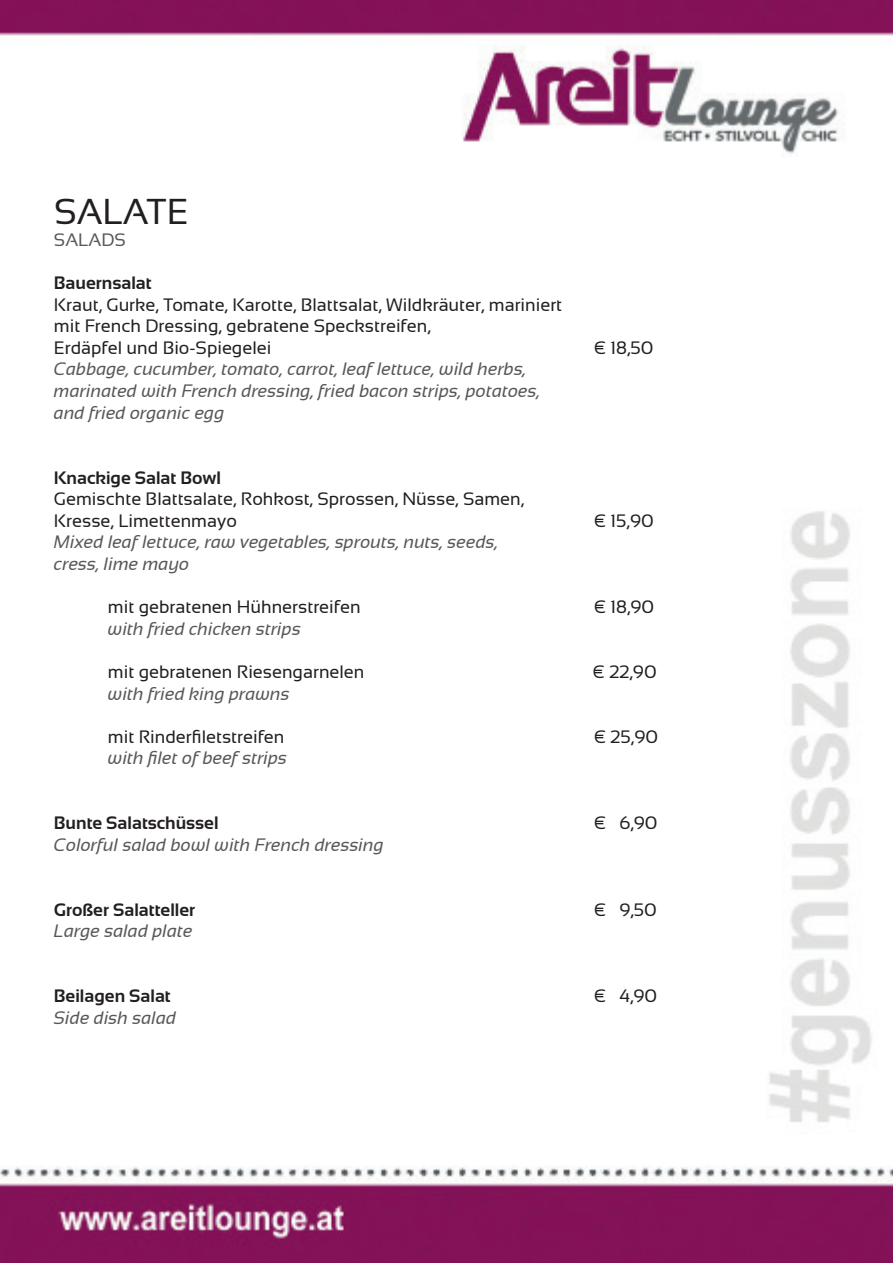
<style>
.page{position:relative;width:893px;height:1263px;background:#fff}
.page>*{position:absolute;margin:0;border:0;box-sizing:border-box;transform-origin:0 0}
.t1{font:36px "Sansation";color:#231f20}
.t2{font:18px/21.6px "Sansation";color:#231f20}
.t3{font:italic 18px/21.6px "Sansation";color:#57585a}
.t4{font:700 18px "Sansation";color:#231f20}
.t5{font:18px "Sansation";color:#57585a}
</style>
<div class="page">
<img style="left:0;top:0;width:893px;height:1263px">
<h1 class="t1" style="left:54px;top:192px;width:136px">SALATE</h1>
<p class="t5" style="left:54px;top:230px;width:73px">SALADS</p>
<p class="t4" style="left:54px;top:273px;width:99px">Bauernsalat</p>
<p class="t2" style="left:54px;top:294px;width:510px">Kraut, Gurke, Tomate, Karotte, Blattsalat, Wildkräuter, mariniert mit French Dressing, gebratene Speckstreifen,<br>Erdäpfel und Bio-Spiegelei</p>
<p class="t3" style="left:54px;top:358px;width:488px">Cabbage, cucumber, tomato, carrot, leaf lettuce, wild herbs, marinated with French dressing, fried bacon strips, potatoes, and fried organic egg</p>
<p class="t4" style="left:54px;top:467px;width:169px">Knackige Salat Bowl</p>
<p class="t2" style="left:54px;top:488px;width:472px">Gemischte Blattsalate, Rohkost, Sprossen, Nüsse, Samen,<br>Kresse, Limettenmayo</p>
<p class="t2" style="left:594px;top:337px;width:61px">€ 18,50</p>
<p class="t2" style="left:594px;top:510px;width:61px">€ 15,90</p>
<p class="t3" style="left:54px;top:531px;width:446px">Mixed leaf lettuce, raw vegetables, sprouts, nuts, seeds, cress, lime mayo</p>
<p class="t2" style="left:108px;top:596px;width:254px">mit gebratenen Hühnerstreifen</p>
<p class="t2" style="left:594px;top:596px;width:62px">€ 18,90</p>
<p class="t3" style="left:108px;top:618px;width:194px">with fried chicken strips</p>
<p class="t2" style="left:108px;top:661px;width:258px">mit gebratenen Riesengarnelen</p>
<p class="t2" style="left:593px;top:661px;width:65px">€ 22,90</p>
<p class="t3" style="left:108px;top:682px;width:183px">with fried king prawns</p>
<p class="t2" style="left:108px;top:726px;width:178px">mit Rinderfiletstreifen</p>
<p class="t2" style="left:594px;top:726px;width:66px">€ 25,90</p>
<p class="t3" style="left:108px;top:747px;width:181px">with filet of beef strips</p>
<p class="t4" style="left:54px;top:813px;width:166px">Bunte Salatschüssel</p>
<p class="t2" style="left:594px;top:812px;width:65px">€ 6,90</p>
<p class="t3" style="left:54px;top:834px;width:331px">Colorful salad bowl with French dressing</p>
<p class="t4" style="left:54px;top:899px;width:143px">Großer Salatteller</p>
<p class="t2" style="left:594px;top:898px;width:64px">€ 9,50</p>
<p class="t3" style="left:54px;top:920px;width:140px">Large salad plate</p>
<p class="t4" style="left:54px;top:986px;width:118px">Beilagen Salat</p>
<p class="t2" style="left:594px;top:985px;width:65px">€ 4,90</p>
<p class="t3" style="left:54px;top:1006px;width:124px">Side dish salad</p>
</div>
